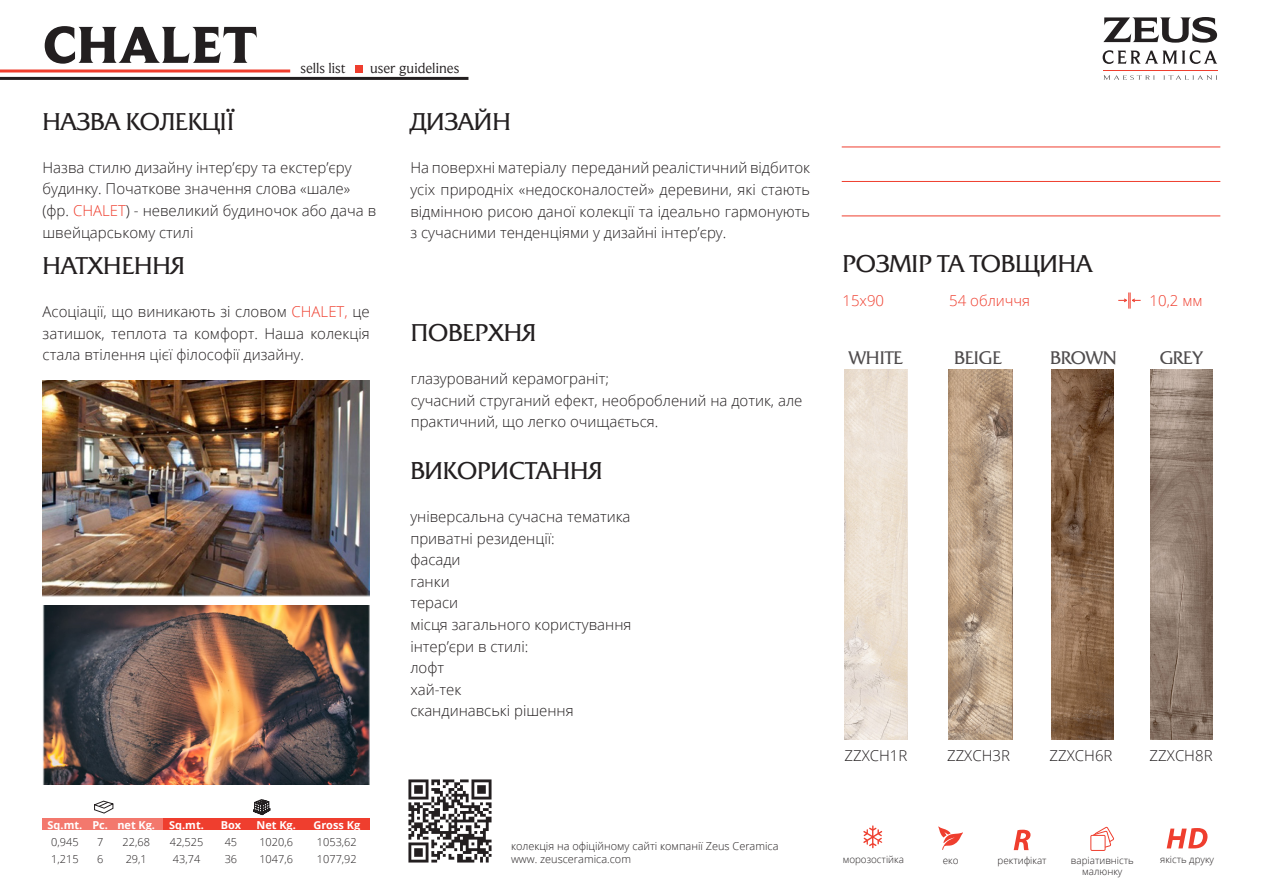
<style>
.page{position:relative;width:1263px;height:893px;background:#fff}
.page>*{position:absolute;margin:0;border:0;box-sizing:border-box;transform-origin:0 0}
.t1{font:800 54px "Beaufort Pro";color:#231f20}
.t2{font:24px "Friz Quadrata C";color:#231f20}
.t3{font:18px "Friz Quadrata C";color:#231f20}
.t4{font:300 15px/21.6px "Open Sans";color:#231f20;text-align:justify}
.t5{font:15px "Beaufort Pro";color:#231f20}
.t6{font:300 15px "Open Sans";color:#ef3e2e}
.t7{font:300 10.95px "Open Sans";color:#231f20}
.t8{font:700 10.95px "Open Sans";color:#fff}
.Основной_абзац{font:300 9.9px "Open Sans";color:#231f20}
.s1{color:#ef3e2e}
</style>
<div class="page">
<img style="left:844px;top:369px;width:64px;height:371px">
<img style="left:43px;top:606px;width:327px;height:179px">
<hr style="left:0;top:77px;width:468px;height:3px;background:#231f20">
<hr style="left:0;top:69px;width:290px;height:3px;background:#ef3e2e">
<svg style="left:1104px;top:75px;width:51px;height:5px"></svg>
<svg style="left:1163px;top:75px;width:54px;height:5px"></svg>
<svg style="left:1103px;top:17px;width:114px;height:26px"></svg>
<svg style="left:1102px;top:50px;width:115px;height:14px"></svg>
<hr style="left:1102px;top:70px;width:115px;height:1px;background:#ef3e2e">
<div style="left:355px;top:65px;width:7px;height:7px;background:#ef3e2e"></div>
<svg style="left:94px;top:801px;width:19px;height:12px"></svg>
<svg style="left:253px;top:799px;width:17px;height:16px"></svg>
<div style="left:163px;top:818px;width:207px;height:11px;background:#ef3e2e"></div>
<div style="left:43px;top:818px;width:120px;height:11px;background:#f3786d"></div>
<hr style="left:842px;top:147px;width:378px;height:1px;background:#ef3e2e">
<hr style="left:842px;top:181px;width:378px;height:1px;background:#ef3e2e">
<hr style="left:842px;top:216px;width:378px;height:1px;background:#ef3e2e">
<img style="left:43px;top:380px;width:327px;height:217px">
<svg style="left:938px;top:826px;width:25px;height:24px"></svg>
<svg style="left:1014px;top:830px;width:16px;height:20px"></svg>
<svg style="left:863px;top:825px;width:19px;height:23px"></svg>
<svg style="left:1093px;top:826px;width:21px;height:25px"></svg>
<div style="left:1091px;top:835px;width:14px;height:15px;background:#fff"></div>
<div style="left:1090px;top:835px;width:15px;height:16px;border:1px solid #ef3e2e"></div>
<svg style="left:1167px;top:828px;width:40px;height:20px"></svg>
<img style="left:408px;top:779px;width:84px;height:84px">
<svg style="left:1118px;top:292px;width:23px;height:17px"></svg>
<img style="left:948px;top:369px;width:64px;height:371px">
<img style="left:1052px;top:369px;width:62px;height:371px">
<img style="left:1150px;top:369px;width:62px;height:371px">
<p class="t1" style="left:43px;top:14px;width:217px">CHALET</p>
<p class="t5" style="left:300px;top:59px;width:160px">sells list user guidelines</p>
<p class="t2" style="left:43px;top:108px;width:194px">НАЗВА КОЛЕКЦІЇ</p>
<p class="t4" style="left:43px;top:156px;width:335px;text-align:left">Назва стилю дизайну інтер’єру та екстер’єру будинку. Початкове значення слова «шале» (фр. <span class="s1">CHALET</span>) - невеликий будиночок або дача в швейцарському стилі</p>
<p class="t2" style="left:43px;top:252px;width:144px">НАТХНЕННЯ</p>
<p class="t4" style="left:43px;top:300px;width:328px">Асоціації, що виникають зі словом <span class="s1">CHALET,</span> це затишок, теплота та комфорт. Наша колекція стала втілення цієї філософії дизайну.</p>
<p class="t2" style="left:410px;top:108px;width:102px">ДИЗАЙН</p>
<p class="t4" style="left:410px;top:157px;width:401px">На поверхні матеріалу переданий реалістичний відбиток усіх природніх «недосконалостей» деревини, які стають відмінною рисою даної колекції та ідеально гармонують з сучасними тенденціями у дизайні інтер’єру.</p>
<p class="t2" style="left:411px;top:319px;width:127px">ПОВЕРХНЯ</p>
<p class="t4" style="left:411px;top:367px;width:200px">глазурований керамограніт;</p>
<p class="t4" style="left:411px;top:389px;width:393px">сучасний струганий ефект, необроблений на дотик, але</p>
<p class="t4" style="left:411px;top:411px;width:249px">практичний, що легко очищається.</p>
<p class="t2" style="left:410px;top:457px;width:194px">ВИКОРИСТАННЯ</p>
<p class="t4" style="left:410px;top:505px;width:222px">універсальна сучасна тематика</p>
<p class="t4" style="left:410px;top:527px;width:146px">приватні резиденції:</p>
<p class="t4" style="left:410px;top:548px;width:52px">фасади</p>
<p class="t4" style="left:410px;top:570px;width:41px">ганки</p>
<p class="t4" style="left:410px;top:592px;width:49px">тераси</p>
<p class="t4" style="left:410px;top:613px;width:223px">місця загального користування</p>
<p class="t4" style="left:410px;top:635px;width:120px">інтер’єри в стилі:</p>
<p class="t4" style="left:410px;top:656px;width:35px">лофт</p>
<p class="t4" style="left:410px;top:678px;width:53px">хай-тек</p>
<p class="t4" style="left:410px;top:700px;width:165px">скандинавські рішення</p>
<p class="t2" style="left:842px;top:250px;width:251px">РОЗМІР ТА ТОВЩИНА</p>
<p class="t6" style="left:842px;top:291px;width:43px">15х90</p>
<p class="t6" style="left:949px;top:290px;width:82px">54 обличчя</p>
<p class="t6" style="left:1149px;top:290px;width:55px">10,2 мм</p>
<p class="t3" style="left:849px;top:347px;width:55px">WHITE</p>
<p class="t3" style="left:954px;top:347px;width:49px">BEIGE</p>
<p class="t3" style="left:1050px;top:347px;width:68px">BROWN</p>
<p class="t3" style="left:1159px;top:347px;width:45px">GREY</p>
<p class="t4" style="left:844px;top:744px;width:64px">ZZXCH1R</p>
<p class="t4" style="left:947px;top:744px;width:64px">ZZXCH3R</p>
<p class="t4" style="left:1049px;top:744px;width:64px">ZZXCH6R</p>
<p class="t4" style="left:1149px;top:744px;width:64px">ZZXCH8R</p>
<p class="t8" style="left:48px;top:817px;width:36px">Sq.mt.</p>
<p class="t8" style="left:92px;top:817px;width:17px">Pc.</p>
<p class="t8" style="left:117px;top:817px;width:39px">net Kg.</p>
<p class="t8" style="left:169px;top:817px;width:36px">Sq.mt.</p>
<p class="t8" style="left:221px;top:817px;width:22px">Box</p>
<p class="t8" style="left:256px;top:817px;width:41px">Net Kg.</p>
<p class="t8" style="left:313px;top:817px;width:48px">Gross Kg</p>
<p class="t7" style="left:51px;top:834px;width:29px">0,945</p>
<p class="t7" style="left:97px;top:834px;width:8px">7</p>
<p class="t7" style="left:123px;top:834px;width:29px">22,68</p>
<p class="t7" style="left:170px;top:834px;width:35px">42,525</p>
<p class="t7" style="left:225px;top:834px;width:14px">45</p>
<p class="t7" style="left:259px;top:834px;width:35px">1020,6</p>
<p class="t7" style="left:317px;top:834px;width:41px">1053,62</p>
<p class="t7" style="left:51px;top:852px;width:29px">1,215</p>
<p class="t7" style="left:97px;top:852px;width:8px">6</p>
<p class="t7" style="left:126px;top:852px;width:23px">29,1</p>
<p class="t7" style="left:173px;top:852px;width:29px">43,74</p>
<p class="t7" style="left:225px;top:852px;width:14px">36</p>
<p class="t7" style="left:259px;top:852px;width:35px">1047,6</p>
<p class="t7" style="left:317px;top:852px;width:41px">1077,92</p>
<p class="Основной_абзац" style="left:843px;top:853px;width:63px">морозостійка</p>
<p class="Основной_абзац" style="left:943px;top:853px;width:17px">еко</p>
<p class="Основной_абзац" style="left:997px;top:853px;width:51px">ректифікат</p>
<p class="Основной_абзац" style="left:1071px;top:853px;width:64px">варіативність</p>
<p class="Основной_абзац" style="left:1082px;top:865px;width:42px">малюнку</p>
<p class="t7" style="left:511px;top:839px;width:269px">колекція на офіційному сайті компанії Zeus Ceramica</p>
<p class="t7" style="left:511px;top:852px;width:121px">www. zeusceramica.com</p>
<p class="Основной_абзац" style="left:1160px;top:853px;width:55px">якість друку</p>
</div>
